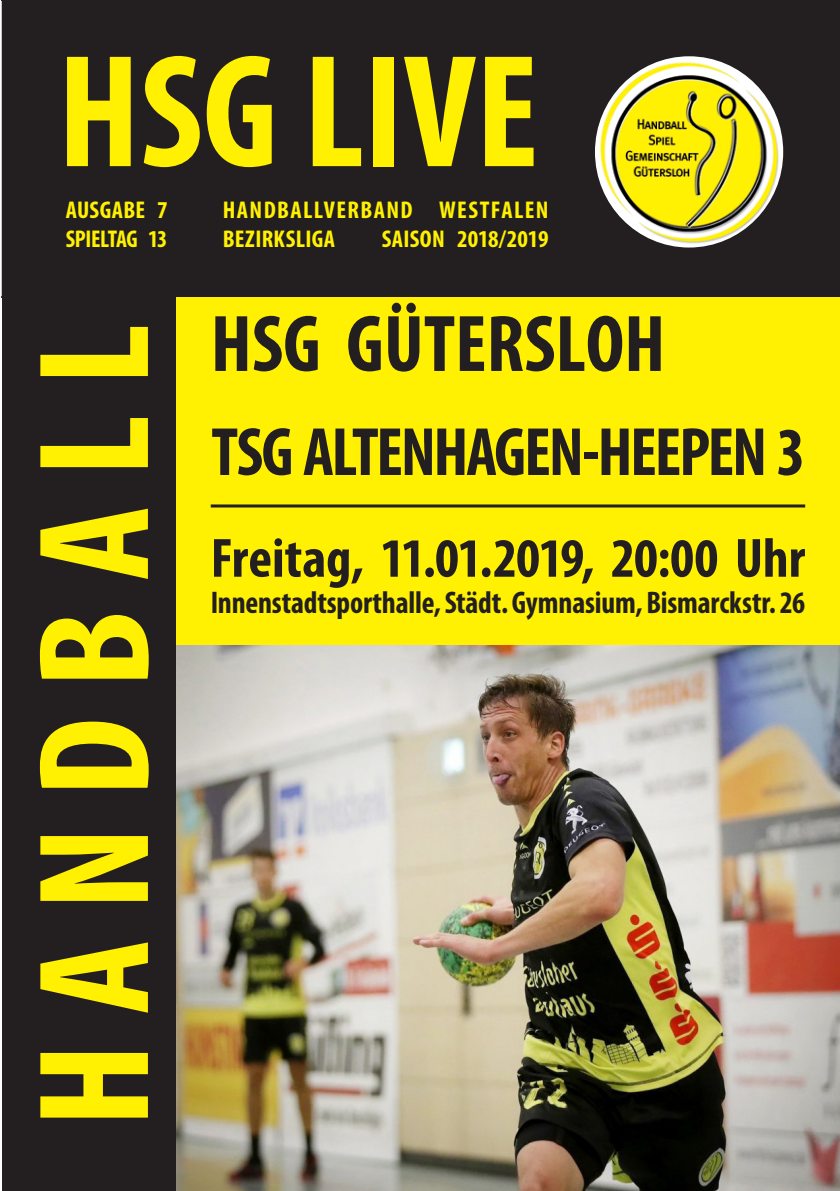
<style>
.page{position:relative;width:840px;height:1191px;background:#fff}
.page>*{position:absolute;margin:0;border:0;box-sizing:border-box;transform-origin:0 0}
.t1{font:700 condensed 162px "Myriad Pro";color:#fff101}
.t2{font:700 condensed 159.4px "Myriad Pro";letter-spacing:.18em;color:#fff101}
.t3{font:700 condensed 81px "Myriad Pro";color:#231f20}
.t4{font:700 condensed 68.8px "Myriad Pro";letter-spacing:-.03em;color:#231f20}
.t5{font:700 condensed 55.6px "Myriad Pro";letter-spacing:-.005em;color:#231f20}
.t6{font:700 condensed 31.4px "Myriad Pro";letter-spacing:-.005em;color:#231f20}
.t7{font:700 condensed 24.4px/29.2px "Myriad Pro";letter-spacing:.055em;color:#fff101}
.t8{font:700 condensed 24.4px/29.2px "Myriad Pro";letter-spacing:-.01em;color:#fff101}
.t9{font:700 condensed 24.4px "Myriad Pro";letter-spacing:.02em;color:#fff101}
</style>
<div class="page">
<div style="left:2px;top:0;width:837px;height:297px;background:#231f20"></div>
<img style="left:594px;top:56px;width:188px;height:191px">
<div style="left:2px;top:297px;width:174px;height:894px;background:#231f20"></div>
<div style="left:176px;top:297px;width:663px;height:348px;background:#fff101"></div>
<img style="left:176px;top:645px;width:663px;height:546px">
<hr style="left:211px;top:504px;width:593px;height:3px;background:#231f20">
<h1 class="t1" style="left:58px;top:11px;width:482px">HSG LIVE</h1>
<p class="t7" style="left:223px;top:194px;width:327px">HANDBALLVERBAND WESTFALEN<br>BEZIRKSLIGA</p>
<p class="t8" style="left:66px;top:194px;width:103px">AUSGABE 7<br>SPIELTAG 13</p>
<p class="t9" style="left:381px;top:224px;width:168px">SAISON 2018/2019</p>
<h2 class="t2" style="left:-5px;top:1127px;width:804px;rotate:-90deg">HANDBALL</h2>
<h3 class="t3" style="left:211px;top:293px;width:456px">HSG GÜTERSLOH</h3>
<h3 class="t4" style="left:211px;top:409px;width:595px">TSG ALTENHAGEN-HEEPEN 3</h3>
<h3 class="t5" style="left:211px;top:523px;width:595px">Freitag, 11.01.2019, 20:00 Uhr</h3>
<p class="t6" style="left:211px;top:583px;width:595px">Innenstadtsporthalle, Städt. Gymnasium, Bismarckstr. 26</p>
</div>
